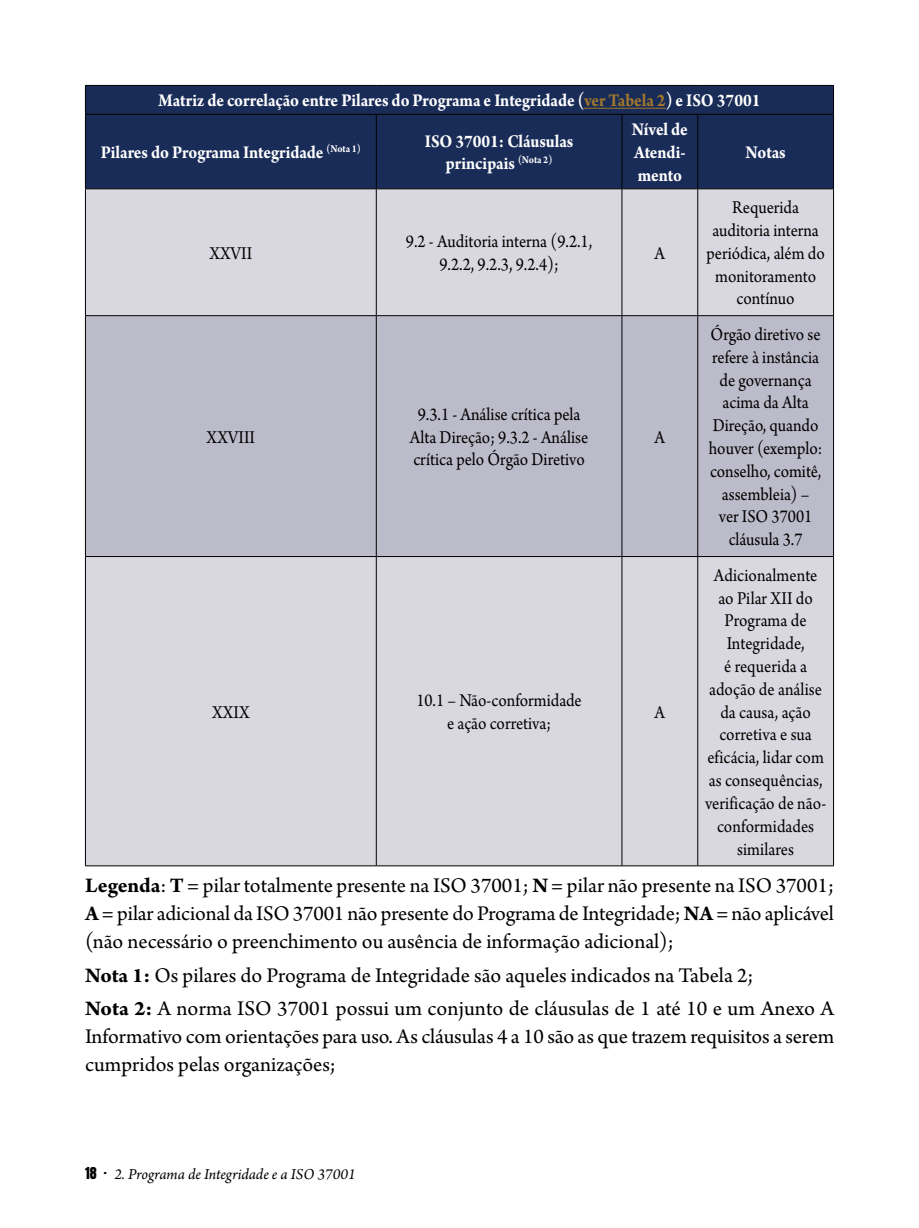
<style>
.page{position:relative;width:919px;height:1228px;background:#fff}
.page>*{position:absolute;margin:0;border:0;box-sizing:border-box;transform-origin:0 0}
.t1{font:22px/28px "Arno Pro";letter-spacing:-.005em;color:#000}
.t2{font:19px/22.8px "Arno Pro";color:#000;text-align:center;scale:.9 1}
.t3{font:700 19px/22.8px "Arno Pro";letter-spacing:-.005em;color:#fff;text-align:center;scale:.9 1}
.t4{font:italic 16px "Arno Pro";letter-spacing:-.005em;color:#000}
.s1{color:#a2782c}
.s2{font-weight:700}
.s3{font-family:"Anton";font-style:normal;font-size:14px}
</style>
<div class="page">
<div style="left:86px;top:86px;width:747px;height:102px;background:#192c57"></div>
<div style="left:86px;top:189px;width:747px;height:676px;background:#d9d8e0"></div>
<div style="left:86px;top:316px;width:747px;height:240px;background:#bcbbca"></div>
<hr style="left:85px;top:85px;width:291px;height:1px;background:#000">
<svg style="left:85px;top:86px;width:1px;height:28px"></svg>
<hr style="left:376px;top:85px;width:246px;height:1px;background:#000">
<hr style="left:622px;top:85px;width:75px;height:1px;background:#000">
<hr style="left:697px;top:85px;width:136px;height:1px;background:#000">
<svg style="left:833px;top:86px;width:1px;height:28px"></svg>
<hr style="left:85px;top:114px;width:291px;height:1px;background:#000">
<hr style="left:85px;top:115px;width:1px;height:73px;background:#000">
<hr style="left:376px;top:114px;width:246px;height:1px;background:#000">
<hr style="left:376px;top:115px;width:1px;height:73px;background:#000">
<hr style="left:622px;top:114px;width:75px;height:1px;background:#000">
<hr style="left:621px;top:115px;width:1px;height:73px;background:#000">
<hr style="left:697px;top:114px;width:136px;height:1px;background:#000">
<hr style="left:697px;top:115px;width:1px;height:73px;background:#000">
<hr style="left:833px;top:115px;width:1px;height:73px;background:#000">
<hr style="left:85px;top:188px;width:291px;height:1px;background:#000">
<hr style="left:85px;top:189px;width:1px;height:126px;background:#000">
<hr style="left:376px;top:188px;width:246px;height:1px;background:#000">
<hr style="left:376px;top:189px;width:1px;height:126px;background:#000">
<hr style="left:622px;top:188px;width:75px;height:1px;background:#000">
<hr style="left:621px;top:189px;width:1px;height:126px;background:#000">
<hr style="left:697px;top:188px;width:136px;height:1px;background:#000">
<hr style="left:697px;top:189px;width:1px;height:126px;background:#000">
<hr style="left:833px;top:189px;width:1px;height:126px;background:#000">
<hr style="left:85px;top:315px;width:291px;height:1px;background:#000">
<hr style="left:85px;top:316px;width:1px;height:240px;background:#000">
<hr style="left:376px;top:315px;width:246px;height:1px;background:#000">
<hr style="left:376px;top:316px;width:1px;height:240px;background:#000">
<hr style="left:622px;top:315px;width:75px;height:1px;background:#000">
<hr style="left:621px;top:316px;width:1px;height:240px;background:#000">
<hr style="left:697px;top:315px;width:136px;height:1px;background:#000">
<hr style="left:697px;top:316px;width:1px;height:240px;background:#000">
<hr style="left:833px;top:316px;width:1px;height:240px;background:#000">
<hr style="left:85px;top:556px;width:291px;height:1px;background:#000">
<hr style="left:85px;top:557px;width:1px;height:308px;background:#000">
<hr style="left:376px;top:556px;width:246px;height:1px;background:#000">
<hr style="left:376px;top:557px;width:1px;height:308px;background:#000">
<hr style="left:622px;top:556px;width:75px;height:1px;background:#000">
<hr style="left:621px;top:557px;width:1px;height:308px;background:#000">
<hr style="left:697px;top:556px;width:136px;height:1px;background:#000">
<hr style="left:697px;top:557px;width:1px;height:308px;background:#000">
<hr style="left:833px;top:557px;width:1px;height:308px;background:#000">
<hr style="left:85px;top:865px;width:291px;height:1px;background:#000">
<hr style="left:376px;top:865px;width:246px;height:1px;background:#000">
<hr style="left:622px;top:865px;width:75px;height:1px;background:#000">
<hr style="left:697px;top:865px;width:136px;height:1px;background:#000">
<hr style="left:584px;top:108px;width:81px;height:1px;background:#a2782c">
<p class="t3" style="left:158px;top:90px;width:670px">Matriz de correlação entre Pilares do Programa e Integridade (<span class="s1">ver Tabela 2</span>) e ISO 37001</p>
<p class="t3" style="left:101px;top:142px;width:290px">Pilares do Programa Integridade <sup>(Nota</sup> <sup>1)</sup></p>
<p class="t3" style="left:425px;top:130px;width:167px">ISO 37001: Cláusulas principais <sup>(Nota</sup> <sup>2)</sup></p>
<p class="t3" style="left:631px;top:119px;width:64px;text-align:left">Nível de<br>Atendi&shy;mento</p>
<p class="t3" style="left:745px;top:142px;width:46px">Notas</p>
<p class="t2" style="left:209px;top:242px;width:49px">XXVII</p>
<p class="t2" style="left:206px;top:426px;width:55px">XXVIII</p>
<p class="t2" style="left:406px;top:231px;width:208px">9.2 - Auditoria interna (9.2.1,<br>9.2.2, 9.2.3, 9.2.4);</p>
<p class="t2" style="left:410px;top:403px;width:200px">9.3.1 - Análise crítica pela<br>Alta Direção; 9.3.2 - Análise crítica pelo Órgão Diretivo</p>
<p class="t2" style="left:654px;top:242px;width:13px">A</p>
<p class="t2" style="left:654px;top:426px;width:13px">A</p>
<p class="t2" style="left:706px;top:197px;width:133px">Requerida auditoria interna periódica, além do monitoramento contínuo</p>
<p class="t2" style="left:708px;top:324px;width:128px">Órgão diretivo se refere à instância de governança acima da Alta<br>Direção, quando houver (exemplo: conselho, comitê, assembleia) –<br>ver ISO 37001 cláusula 3.7</p>
<p class="t2" style="left:705px;top:564px;width:136px">Adicionalmente ao Pilar XII do<br>Programa de<br>Integridade,<br>é requerida a adoção de análise da causa, ação corretiva e sua eficácia, lidar com as consequências, verificação de não&shy;conformidades similares</p>
<p class="t1" style="left:85px;top:872px;width:750px;text-align:justify"><span class="s2">Legenda</span>: <span class="s2">T</span> = pilar totalmente presente na ISO 37001; <span class="s2">N</span> = pilar não presente na ISO 37001; <span class="s2">A</span> = pilar adicional da ISO 37001 não presente do Programa de Integridade; <span class="s2">NA</span> = não aplicável (não necessário o preenchimento ou ausência de informação adicional);</p>
<p class="t1" style="left:85px;top:959px;width:750px;line-height:33.6px"><span class="s2">Nota 1:</span> Os pilares do Programa de Integridade são aqueles indicados na Tabela 2;<br><span class="s2">Nota 2:</span> A norma ISO 37001 possui um conjunto de cláusulas de 1 até 10 e um Anexo A</p>
<p class="t1" style="left:85px;top:1023px;width:750px">Informativo com orientações para uso. As cláusulas 4 a 10 são as que trazem requisitos a serem cumpridos pelas organizações;</p>
<p class="t2" style="left:416px;top:690px;width:185px">10.1 – Não-conformidade e ação corretiva;</p>
<p class="t2" style="left:212px;top:701px;width:43px">XXIX</p>
<p class="t2" style="left:654px;top:701px;width:13px">A</p>
<p class="t4" style="left:85px;top:1164px;width:272px"><span class="s3">18 ∙</span> 2. Programa de Integridade e a ISO 37001</p>
</div>
